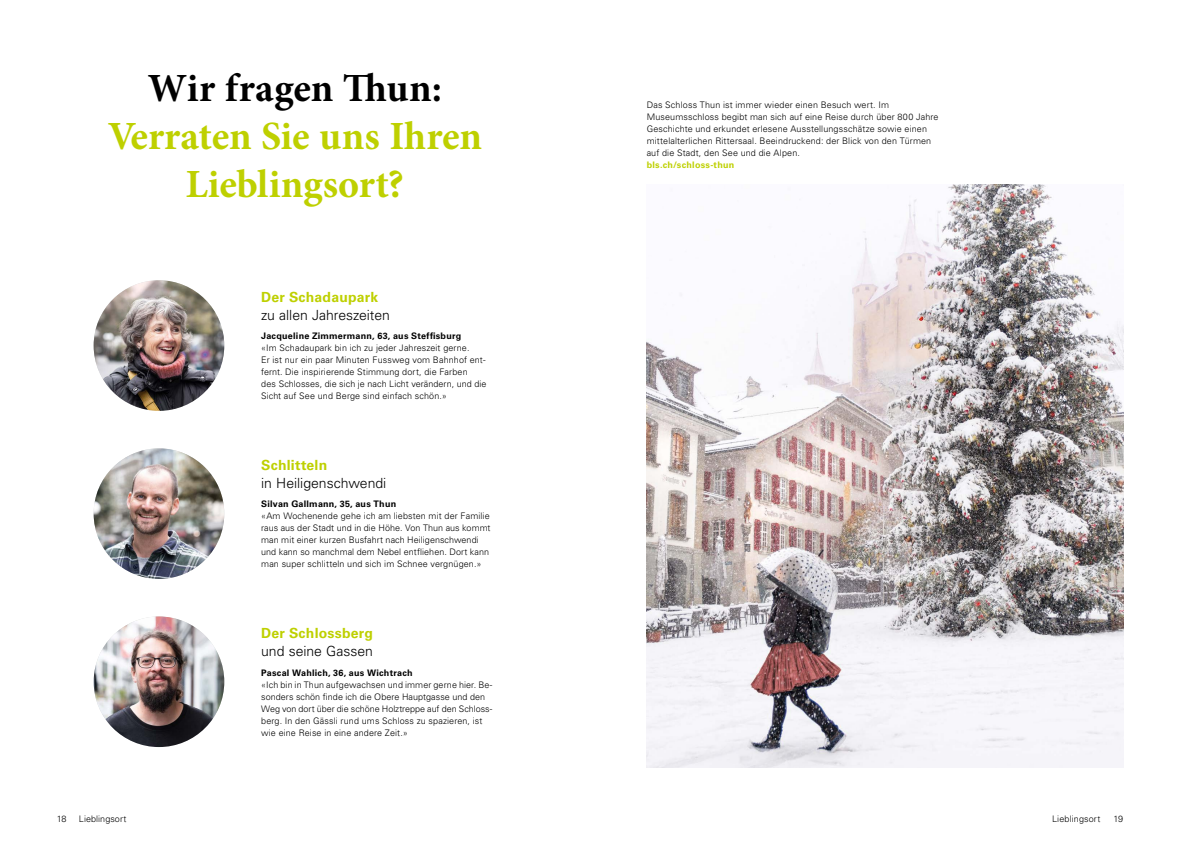
<style>
.page{position:relative;width:1180px;height:842px;background:#fff}
.page>*{position:absolute;margin:0;border:0;box-sizing:border-box;transform-origin:0 0}
.t1{font:700 40px/48px "Minion Pro";letter-spacing:-.005em;color:#bed000;text-align:center}
.t2{font:700 40px "Minion Pro";letter-spacing:.01em;color:#000}
.t3{font:300 14px "Univers LT Std";color:#000}
.t4{font:700 14px "Univers LT Std";letter-spacing:.015em;color:#bed000}
.t5{font:300 9px/12px "Univers LT Std";letter-spacing:.01em;color:#000}
.t6{font:700 9px "Univers LT Std";letter-spacing:.025em;color:#000}
.t7{font:700 9px "Univers LT Std";letter-spacing:.03em;color:#bed000}
</style>
<div class="page">
<img style="left:94px;top:448px;width:130px;height:131px;border-radius:65px">
<img style="left:94px;top:616px;width:130px;height:131px;border-radius:65px">
<img style="left:94px;top:280px;width:130px;height:131px;border-radius:65px">
<img style="left:646px;top:184px;width:477px;height:584px">
<h1 class="t2" style="left:148px;top:60px;width:295px">Wir fragen Thun:</h1>
<h1 class="t1" style="left:108px;top:111px;width:376px">Verraten Sie uns Ihren<br>Lieblingsort?</h1>
<h2 class="t4" style="left:261px;top:289px;width:118px">Der Schadaupark</h2>
<h2 class="t3" style="left:261px;top:306px;width:130px">zu allen Jahreszeiten</h2>
<p class="t6" style="left:261px;top:331px;width:202px">Jacqueline Zimmermann, 63, aus Steffisburg</p>
<p class="t5" style="left:261px;top:342px;width:227px">«Im Schadaupark bin ich zu jeder Jahreszeit gerne.<br>Er ist nur ein paar Minuten Fussweg vom Bahnhof ent&shy;fernt. Die inspirierende Stimmung dort, die Farben<br>des Schlosses, die sich je nach Licht verändern, und die Sicht auf See und Berge sind einfach schön.»</p>
<h2 class="t4" style="left:261px;top:457px;width:68px">Schlitteln</h2>
<h2 class="t3" style="left:261px;top:475px;width:127px">in Heiligenschwendi</h2>
<p class="t6" style="left:261px;top:499px;width:136px">Silvan Gallmann, 35, aus Thun</p>
<p class="t5" style="left:261px;top:510px;width:231px">«Am Wochenende gehe ich am liebsten mit der Familie raus aus der Stadt und in die Höhe. Von Thun aus kommt man mit einer kurzen Busfahrt nach Heiligenschwendi und kann so manchmal dem Nebel entfliehen. Dort kann man super schlitteln und sich im Schnee vergnügen.»</p>
<h2 class="t4" style="left:261px;top:625px;width:113px">Der Schlossberg</h2>
<h2 class="t3" style="left:261px;top:643px;width:113px">und seine Gassen</h2>
<p class="t6" style="left:261px;top:667px;width:153px">Pascal Wahlich, 36, aus Wichtrach</p>
<p class="t5" style="left:261px;top:678px;width:233px">«Ich bin in Thun aufgewachsen und immer gerne hier. Be&shy;sonders schön finde ich die Obere Hauptgasse und den Weg von dort über die schöne Holztreppe auf den Schloss&shy;berg. In den Gässli rund ums Schloss zu spazieren, ist wie eine Reise in eine andere Zeit.»</p>
<p class="t5" style="left:646px;top:98px;width:293px">Das Schloss Thun ist immer wieder einen Besuch wert. Im Museumsschloss begibt man sich auf eine Reise durch über 800 Jahre Geschichte und erkundet erlesene Ausstellungsschätze sowie einen mittelalterlichen Rittersaal. Beeindruckend: der Blick von den Türmen auf die Stadt, den See und die Alpen.</p>
<p class="t7" style="left:646px;top:159px;width:89px">bls.ch/schloss-thun</p>
<p class="t5" style="left:57px;top:813px;width:11px">18</p>
<p class="t5" style="left:79px;top:813px;width:49px">Lieblingsort</p>
<p class="t5" style="left:1051px;top:813px;width:50px">Lieblingsort</p>
<p class="t5" style="left:1113px;top:813px;width:11px">19</p>
</div>
